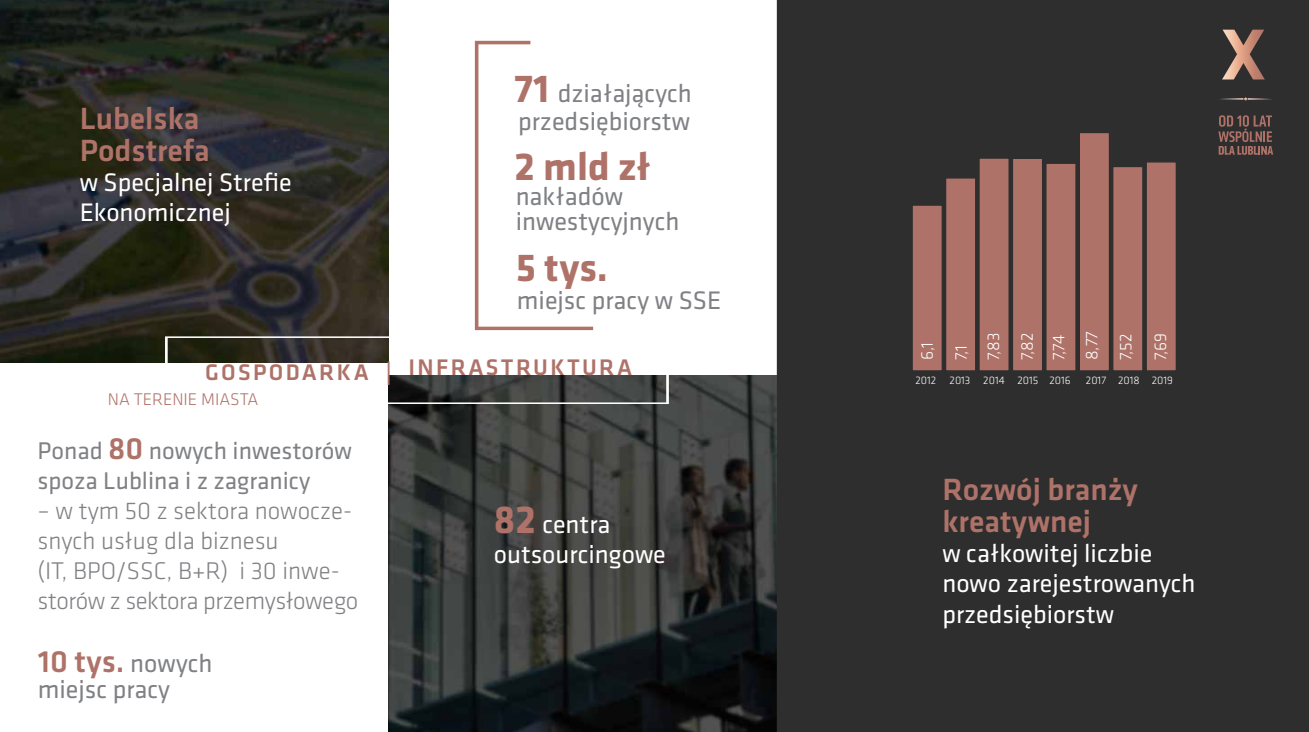
<style>
.page{position:relative;width:1309px;height:732px;background:#fff}
.page>*{position:absolute;margin:0;border:0;box-sizing:border-box;transform-origin:0 0}
.t1{font:700 40.38px "Klavika";color:#ae7268}
.t2{font:500 31.75px/32.5px "Klavika";color:#ae7268}
.t3{font:26.25px/30px "Klavika";color:#fff}
.t4{font:26.25px/28.8px "Klavika";color:#808184;text-align:right}
.t5{font:300 25px/30px "Klavika";color:#808184}
.t6{font:25px/30px "Klavika";color:#808184}
.t7{font:500 23.38px "Klavika";letter-spacing:.1em;color:#ae7268}
.t8{font:300 17.5px/33.9px "Klavika";letter-spacing:-.005em;color:#fff}
.t9{font:300 17.5px "Klavika";color:#ae7268}
.t10{font:300 11.25px "Klavika";color:#fff}
.s1{font-weight:500;font-size:31.75px;color:#ae7268}
.s2{font-weight:700;font-size:40.38px;color:#ae7268}
.s3{font-weight:400;font-size:26.25px;color:#808184}
</style>
<div class="page">
<img style="left:0;top:0;width:388px;height:363px">
<img style="left:389px;top:375px;width:388px;height:356px">
<div style="left:777px;top:0;width:532px;height:731px;background:#2e2e2e"></div>
<svg style="left:475px;top:41px;width:118px;height:289px"></svg>
<div style="left:1145px;top:161px;width:32px;height:210px;background:#ae7268;border:1px solid #2e2e2e"></div>
<div style="left:1112px;top:166px;width:31px;height:205px;background:#ae7268;border:1px solid #2e2e2e"></div>
<div style="left:1079px;top:132px;width:31px;height:239px;background:#ae7268;border:1px solid #2e2e2e"></div>
<div style="left:1045px;top:162px;width:31px;height:209px;background:#ae7268;border:1px solid #2e2e2e"></div>
<div style="left:1012px;top:158px;width:31px;height:213px;background:#ae7268;border:1px solid #2e2e2e"></div>
<div style="left:978px;top:157px;width:32px;height:214px;background:#ae7268;border:1px solid #2e2e2e"></div>
<div style="left:945px;top:177px;width:31px;height:194px;background:#ae7268;border:1px solid #2e2e2e"></div>
<div style="left:911px;top:204px;width:32px;height:167px;background:#ae7268;border:1px solid #2e2e2e"></div>
<svg style="left:165px;top:336px;width:504px;height:68px"></svg>
<svg style="left:1218px;top:97px;width:55px;height:4px"></svg>
<svg style="left:1222px;top:30px;width:43px;height:49px;background:#83675a"></svg>
<svg style="left:1218px;top:115px;width:55px;height:40px;background:#5d4743"></svg>
<p class="t2" style="left:80px;top:101px;width:132px">Lubelska<br>Podstrefa</p>
<p class="t3" style="left:80px;top:166px;width:214px">w Specjalnej Strefie<br>Ekonomicznej</p>
<h1 class="t1" style="left:514px;top:59px;width:36px">71</h1>
<p class="t4" style="left:518px;top:78px;width:175px">działających przedsiębiorstw</p>
<h1 class="t1" style="left:514px;top:137px;width:137px">2 mld zł</h1>
<p class="t4" style="left:516px;top:183px;width:165px;line-height:25px;text-align:left">nakładów inwestycyjnych</p>
<h1 class="t1" style="left:516px;top:238px;width:94px">5 tys.</h1>
<p class="t4" style="left:517px;top:285px;width:206px">miejsc pracy w SSE</p>
<p class="t7" style="left:205px;top:351px;width:428px">GOSPODARKA | INFRASTRUKTURA</p>
<p class="t9" style="left:108px;top:389px;width:152px">NA TERENIE MIASTA</p>
<p class="t6" style="left:37px;top:434px;width:316px">Ponad <span class="s1">80</span> nowych inwestorów spoza Lublina i z zagranicy</p>
<p class="t5" style="left:37px;top:495px;width:322px">– w tym 50 z sektora nowocze&shy;snych usług dla biznesu<br>(IT, BPO/SSC, B+R) i 30 inwe&shy;storów z sektora przemysłowego</p>
<p class="t3" style="left:494px;top:508px;width:174px"><span class="s2">82</span> centra outsourcingowe</p>
<p class="t2" style="left:38px;top:644px;width:176px">10 tys. <span class="s3">nowych</span></p>
<p class="t4" style="left:38px;top:674px;width:134px">miejsc pracy</p>
<p class="t8" style="left:910px;top:360px;width:20px;rotate:-90deg">6,1<br>7,1</p>
<p class="t8" style="left:976px;top:360px;width:29px;rotate:-90deg">7,83<br>7,82</p>
<p class="t8" style="left:1041px;top:360px;width:30px;rotate:-90deg">7,74<br>8,77<br>7,52<br>7,69</p>
<p class="t10" style="left:915px;top:373px;width:156px">2012 2013 2014 2015 2016</p>
<p class="t10" style="left:1086px;top:373px;width:88px">2017 2018 2019</p>
<p class="t2" style="left:942px;top:472px;width:197px">Rozwój branży kreatywnej</p>
<p class="t3" style="left:942px;top:537px;width:255px">w całkowitej liczbie nowo zarejestrowanych przedsiębiorstw</p>
</div>
